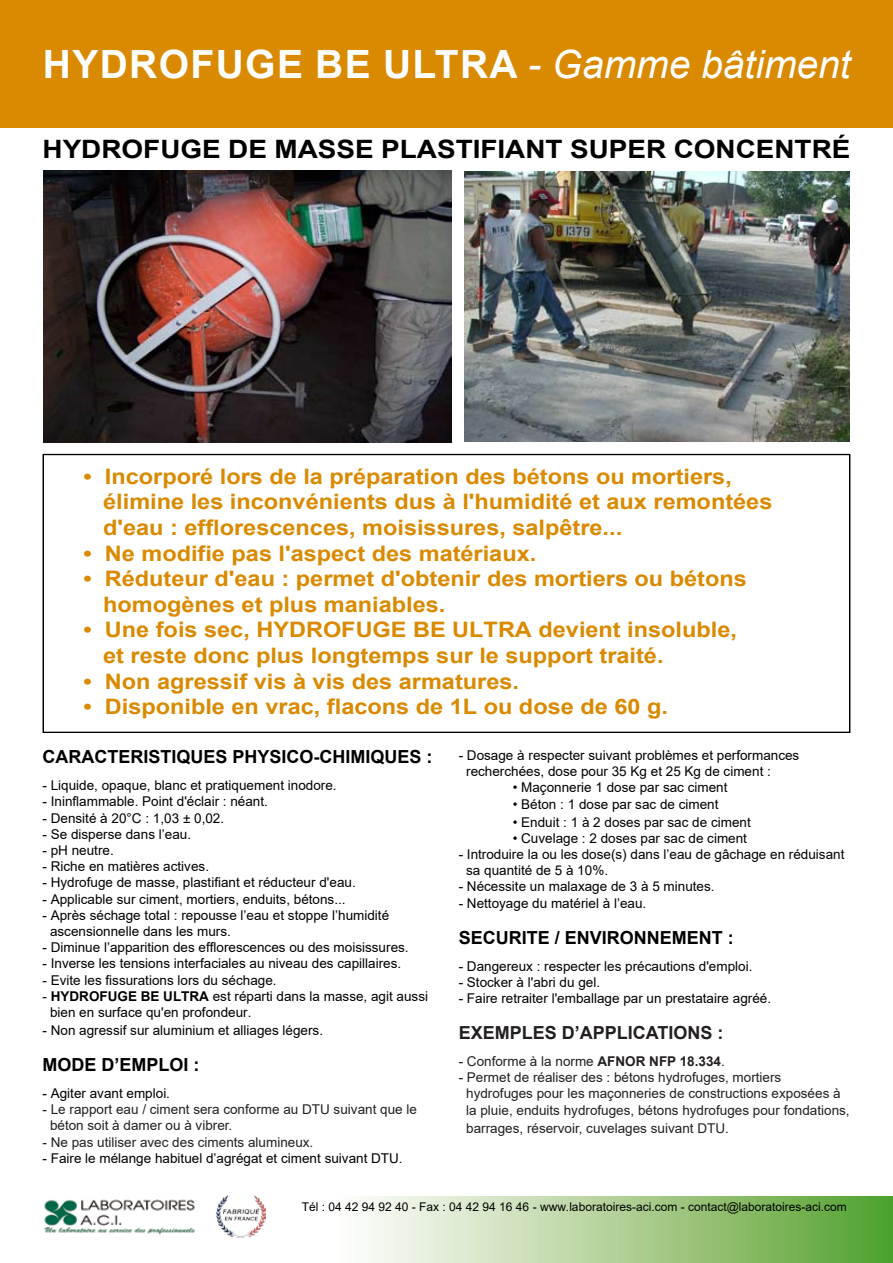
<style>
.page{position:relative;width:893px;height:1263px;background:#fff}
.page>*{position:absolute;margin:0;border:0;box-sizing:border-box;transform-origin:0 0}
.t1{font:700 39px "Arial";letter-spacing:.035em;color:#fff}
.t2{font:700 25.35px "Arial";color:#000;scale:1.1 1}
.t3{font:700 21.3px/25.7px "Arial";color:#d98a01;scale:1.1 1}
.t4{font:700 18px "Arial";color:#000}
.t5{font:700 18px "Arial";color:#231f20}
.t6{font:13.5px/16.2px "Arial";color:#000}
.t7{font:13.5px/16.2px "Arial";color:#231f20}
.t8{font:12px "Arial";color:#000}
.s1{font-weight:400;font-style:italic}
.s2{font-weight:700}
</style>
<div class="page">
<div style="left:0;top:0;width:893px;height:127px;background:#d98a01"></div>
<svg style="left:216px;top:1196px;width:677px;height:67px"></svg>
<img style="left:44px;top:1199px;width:151px;height:36px">
<img style="left:44px;top:170px;width:408px;height:272px">
<img style="left:465px;top:171px;width:384px;height:270px">
<img style="left:217px;top:1196px;width:48px;height:42px">
<h1 class="t1" style="left:43px;top:37px;width:809px">hydrofu ge be ULTRA <span class="s1">- Gamme bâtiment</span></h1>
<h2 class="t2" style="left:43px;top:131px;width:250px">hydrofu ge de masse</h2>
<h2 class="t2" style="left:381px;top:131px;width:428px">PLASTIFIANT SUPER concentré</h2>
<h3 class="t3" style="left:103px;top:464px;width:610px;text-indent:-20px">• Incorporé lors de la préparation des bétons ou mortiers, élimine les inconvénients dus à l'humidité et aux remontées d'eau : efflorescences, moisissures, salpêtre...</h3>
<h3 class="t3" style="left:84px;top:540px;width:413px">• Ne modifie pas l'aspect des matériaux.</h3>
<h3 class="t3" style="left:103px;top:566px;width:587px;text-indent:-20px">• Réduteur d'eau : permet d'obtenir des mortiers ou bétons homogènes et plus maniables.</h3>
<h3 class="t3" style="left:103px;top:617px;width:578px;text-indent:-20px">• Une fois sec, HYDROFUGE BE ULTRA devient insoluble, et reste donc plus longtemps sur le support traité.</h3>
<h3 class="t3" style="left:84px;top:668px;width:397px">• Non agressif vis à vis des armatures.</h3>
<h3 class="t3" style="left:84px;top:694px;width:533px">• Disponible en vrac, flacons de 1L ou dose de 60 g.</h3>
<h3 class="t4" style="left:43px;top:744px;width:392px">CARACTERISTIQUES PHYSICO-CHIMIQUES :</h3>
<p class="t6" style="left:43px;top:777px;width:296px">- Liquide, opaque, blanc et pratiquement inodore.</p>
<p class="t6" style="left:43px;top:793px;width:227px">- Ininflammable. Point d'éclair : néant.</p>
<p class="t6" style="left:43px;top:810px;width:183px">- Densité à 20°C : 1,03 ± 0,02.</p>
<p class="t6" style="left:43px;top:826px;width:150px">- Se disperse dans l’eau.</p>
<p class="t6" style="left:43px;top:842px;width:73px">- pH neutre.</p>
<p class="t6" style="left:43px;top:858px;width:168px">- Riche en matières actives.</p>
<p class="t6" style="left:43px;top:874px;width:315px">- Hydrofuge de masse, plastifiant et réducteur d'eau.</p>
<p class="t6" style="left:43px;top:891px;width:305px">- Applicable sur ciment, mortiers, enduits, bétons...</p>
<p class="t6" style="left:50px;top:907px;width:341px;text-indent:-8px">- Après séchage total : repousse l’eau et stoppe l’humidité ascensionnelle dans les murs.</p>
<p class="t6" style="left:43px;top:939px;width:368px">- Diminue l’apparition des efflorescences ou des moisissures.</p>
<p class="t6" style="left:43px;top:955px;width:360px">- Inverse les tensions interfaciales au niveau des capillaires.</p>
<p class="t6" style="left:43px;top:972px;width:236px">- Evite les fissurations lors du séchage.</p>
<p class="t6" style="left:50px;top:988px;width:380px;text-indent:-8px">- <span class="s2">HYDROFUGE BE ULTRA</span> est réparti dans la masse, agit aussi bien en surface qu'en profondeur.</p>
<p class="t6" style="left:43px;top:1022px;width:282px">- Non agressif sur aluminium et alliages légers.</p>
<h3 class="t4" style="left:43px;top:1052px;width:159px">MODE D’EMPLOI :</h3>
<p class="t6" style="left:43px;top:1085px;width:129px">- Agiter avant emploi.</p>
<p class="t7" style="left:50px;top:1101px;width:368px;text-indent:-8px">- Le rapport eau / ciment sera conforme au DTU suivant que le béton soit à damer ou à vibrer.</p>
<p class="t7" style="left:43px;top:1134px;width:272px">- Ne pas utiliser avec des ciments alumineux.</p>
<p class="t6" style="left:43px;top:1150px;width:362px">- Faire le mélange habituel d’agrégat et ciment suivant DTU.</p>
<p class="t6" style="left:466px;top:747px;width:335px;text-indent:-8px">- Dosage à respecter suivant problèmes et performances recherchées, dose pour 35 Kg et 25 Kg de ciment :</p>
<p class="t6" style="left:513px;top:779px;width:216px">• Maçonnerie 1 dose par sac ciment</p>
<p class="t6" style="left:513px;top:796px;width:207px">• Béton : 1 dose par sac de ciment</p>
<p class="t6" style="left:513px;top:814px;width:240px">• Enduit : 1 à 2 doses par sac de ciment</p>
<p class="t6" style="left:513px;top:830px;width:236px">• Cuvelage : 2 doses par sac de ciment</p>
<p class="t6" style="left:466px;top:846px;width:380px;text-indent:-8px">- Introduire la ou les dose(s) dans l’eau de gâchage en réduisant sa quantité de 5 à 10%.</p>
<p class="t6" style="left:459px;top:878px;width:257px">- Nécessite un malaxage de 3 à 5 minutes.</p>
<p class="t6" style="left:459px;top:895px;width:189px">- Nettoyage du matériel à l’eau.</p>
<h3 class="t4" style="left:459px;top:924px;width:277px">SECURITE / environnement :</h3>
<p class="t6" style="left:459px;top:958px;width:295px">- Dangereux : respecter les précautions d'emploi.</p>
<p class="t6" style="left:459px;top:974px;width:143px">- Stocker à l'abri du gel.</p>
<p class="t6" style="left:459px;top:990px;width:314px">- Faire retraiter l'emballage par un prestataire agréé.</p>
<h3 class="t5" style="left:459px;top:1020px;width:266px">EXEMPLES D’APPLICATIONS :</h3>
<p class="t7" style="left:459px;top:1053px;width:268px">- Conforme à la norme <span class="s2">AFNOR NFP 18.334</span>.</p>
<p class="t7" style="left:466px;top:1069px;width:385px;text-indent:-8px">- Permet de réaliser des : bétons hydrofuges, mortiers hydrofuges pour les maçonneries de constructions exposées à la pluie, enduits hydrofuges, bétons hydrofuges pour fondations,</p>
<p class="t7" style="left:466px;top:1120px;width:264px">barrages, réservoir, cuvelages suivant DTU.</p>
<p class="t8" style="left:302px;top:1198px;width:547px">Tél : 04 42 94 92 40 - Fax : 04 42 94 16 46 - www.laboratoires-aci.com - contact@laboratoires-aci.com</p>
</div>
